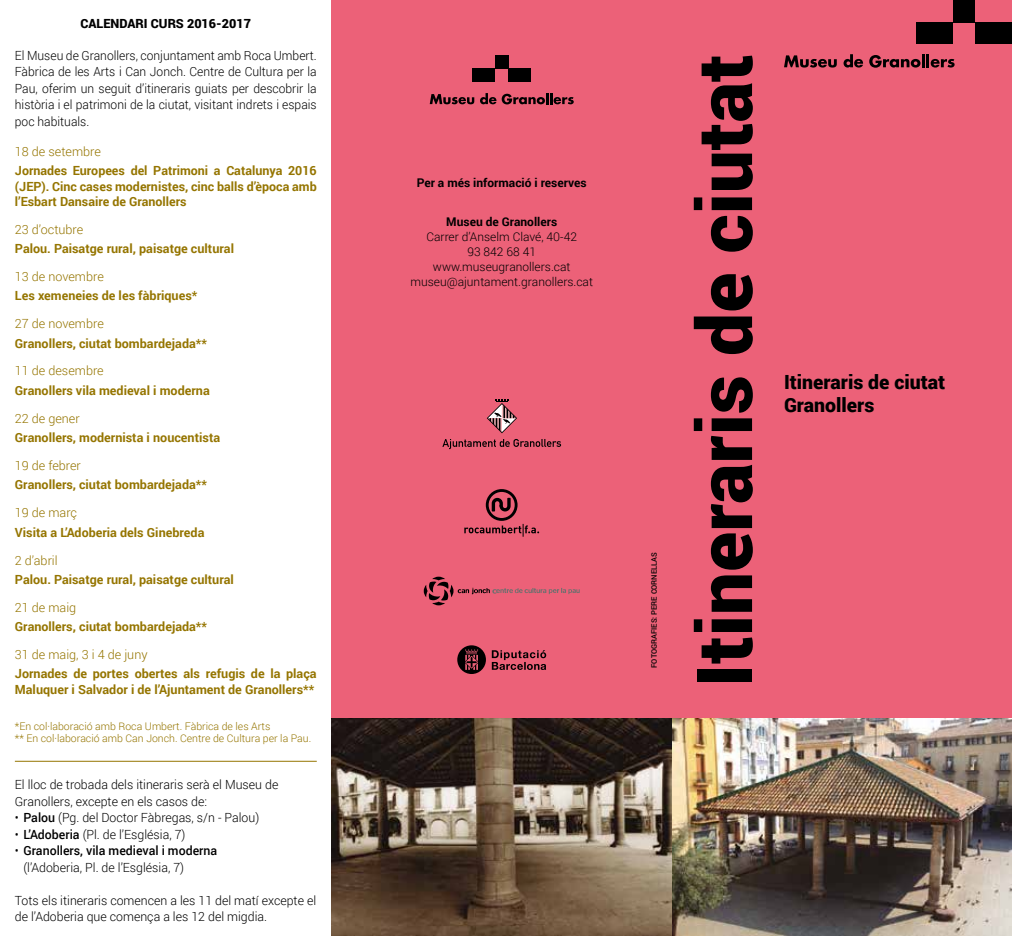
<style>
.page{position:relative;width:1012px;height:936px;background:#fff}
.page>*{position:absolute;margin:0;border:0;box-sizing:border-box;transform-origin:0 0}
.t1{font:900 76.5px "Roboto";color:#000}
.t2{font:900 19.5px/23.4px "Roboto";color:#000}
.t3{font:700 12.6px/15.1px "Roboto";color:#957500;text-align:justify}
.t4{font:300 12.6px/16.5px "Roboto";color:#000}
.t5{font:300 12.6px/16.5px "Roboto";color:#000;text-align:justify;scale:.96 1}
.t6{font:300 12.6px "Roboto";color:#957500}
.t7{font:900 12.6px "Roboto";color:#000}
.t8{font:300 12px/15px "Roboto";color:#000;text-align:center}
.t9{font:700 12px "Roboto";color:#000}
.t10{font:300 10.5px/12.6px "Roboto";color:#957500}
.t11{font:500 7.5px "Roboto";color:#000}
.s1{font-weight:500}
</style>
<div class="page">
<div style="left:672px;top:0;width:340px;height:935px;background:#ec6178"></div>
<div style="left:332px;top:0;width:340px;height:935px;background:#ec6178"></div>
<img style="left:672px;top:718px;width:340px;height:217px">
<svg style="left:332px;top:718px;width:340px;height:217px;background:#665546"></svg>
<div style="left:953px;top:0;width:22px;height:22px;background:#000"></div>
<div style="left:975px;top:22px;width:37px;height:22px;background:#000"></div>
<div style="left:916px;top:22px;width:37px;height:22px;background:#000"></div>
<svg style="left:784px;top:55px;width:53px;height:13px"></svg>
<svg style="left:844px;top:54px;width:19px;height:14px"></svg>
<svg style="left:869px;top:54px;width:86px;height:14px"></svg>
<hr style="left:15px;top:760px;width:302px;height:1px;background:#957500">
<div style="left:495px;top:55px;width:13px;height:14px;background:#000"></div>
<div style="left:508px;top:69px;width:23px;height:13px;background:#000"></div>
<div style="left:473px;top:69px;width:22px;height:13px;background:#000"></div>
<svg style="left:430px;top:94px;width:44px;height:10px"></svg>
<svg style="left:480px;top:93px;width:16px;height:11px"></svg>
<svg style="left:502px;top:93px;width:72px;height:11px"></svg>
<svg style="left:492px;top:650px;width:54px;height:20px"></svg>
<svg style="left:457px;top:645px;width:29px;height:29px"></svg>
<svg style="left:424px;top:576px;width:156px;height:29px"></svg>
<div style="left:486px;top:489px;width:32px;height:32px;border:3px solid #000;border-radius:50%"></div>
<svg style="left:491px;top:497px;width:20px;height:15px"></svg>
<svg style="left:464px;top:524px;width:75px;height:12px"></svg>
<svg style="left:487px;top:399px;width:30px;height:34px"></svg>
<svg style="left:442px;top:439px;width:119px;height:10px"></svg>
<p class="t7" style="left:81px;top:15px;width:172px">CALENDARI CURS 2016-2017</p>
<p class="t5" style="left:15px;top:47px;width:316px">El Museu de Granollers, conjuntament amb Roca Umbert.<br>Fàbrica de les Arts i Can Jonch. Centre de Cultura per la Pau, oferim un seguit d’itineraris guiats per descobrir la història i el patrimoni de la ciutat, visitant indrets i espais poc habituals.</p>
<p class="t6" style="left:15px;top:143px;width:88px">18 de setembre</p>
<p class="t3" style="left:15px;top:163px;width:303px">Jornades Europees del Patrimoni a Catalunya 2016 (JEP). Cinc cases modernistes, cinc balls d’època amb l’Esbart Dansaire de Granollers</p>
<p class="t6" style="left:15px;top:220px;width:70px">23 d’octubre</p>
<p class="t3" style="left:15px;top:240px;width:221px">Palou. Paisatge rural, paisatge cultural</p>
<p class="t6" style="left:15px;top:267px;width:90px">13 de novembre</p>
<p class="t3" style="left:15px;top:288px;width:184px">Les xemeneies de les fàbriques*</p>
<p class="t6" style="left:15px;top:315px;width:90px">27 de novembre</p>
<p class="t3" style="left:15px;top:335px;width:194px">Granollers, ciutat bombardejada**</p>
<p class="t6" style="left:15px;top:362px;width:90px">11 de desembre</p>
<p class="t3" style="left:15px;top:382px;width:196px">Granollers vila medieval i moderna</p>
<p class="t6" style="left:15px;top:409px;width:66px">22 de gener</p>
<p class="t3" style="left:15px;top:429px;width:207px">Granollers, modernista i noucentista</p>
<p class="t6" style="left:15px;top:456px;width:68px">19 de febrer</p>
<p class="t3" style="left:15px;top:476px;width:194px">Granollers, ciutat bombardejada**</p>
<p class="t6" style="left:15px;top:504px;width:64px">19 de març</p>
<p class="t3" style="left:15px;top:524px;width:191px">Visita a L’Adoberia dels Ginebreda</p>
<p class="t6" style="left:15px;top:551px;width:44px">2 d’abril</p>
<p class="t3" style="left:15px;top:571px;width:221px">Palou. Paisatge rural, paisatge cultural</p>
<p class="t6" style="left:15px;top:598px;width:63px">21 de maig</p>
<p class="t3" style="left:15px;top:618px;width:194px">Granollers, ciutat bombardejada**</p>
<p class="t6" style="left:15px;top:645px;width:134px">31 de maig, 3 i 4 de juny</p>
<p class="t3" style="left:15px;top:665px;width:303px">Jornades de portes obertes als refugis de la plaça<br>Maluquer i Salvador i de l’Ajuntament de Granollers**</p>
<p class="t10" style="left:15px;top:719px;width:298px">*En col·laboració amb Roca Umbert. Fàbrica de les Arts<br>** En col·laboració amb Can Jonch. Centre de Cultura per la Pau.</p>
<p class="t4" style="left:15px;top:775px;width:265px">El lloc de trobada dels itineraris serà el Museu de<br>Granollers, excepte en els casos de:</p>
<p class="t4" style="left:15px;top:808px;width:246px">• <span class="s1">Palou</span> (Pg. del Doctor Fàbregas, s/n - Palou)</p>
<p class="t4" style="left:15px;top:825px;width:172px">• <span class="s1">L’Adoberia</span> (Pl. de l’Església, 7)</p>
<p class="t4" style="left:23px;top:841px;width:195px;text-indent:-9px">• <span class="s1">Granollers, vila medieval i moderna </span>(l’Adoberia, Pl. de l’Església, 7)</p>
<p class="t4" style="left:15px;top:891px;width:303px">Tots els itineraris comencen a les 11 del matí excepte el de l’Adoberia que comença a les 12 del migdia.</p>
<p class="t9" style="left:417px;top:174px;width:172px">Per a més informació i reserves</p>
<p class="t9" style="left:446px;top:213px;width:112px">Museu de Granollers</p>
<p class="t8" style="left:410px;top:229px;width:184px">Carrer d’Anselm Clavé, 40-42<br>93 842 68 41 www.museugranollers.cat museu@ajuntament.granollers.cat</p>
<p class="t11" style="left:649px;top:667px;width:117px;rotate:-90deg">FOTOGRAFIES: PERE CORNELLAS</p>
<h1 class="t1" style="left:671px;top:686px;width:633px;rotate:-90deg">Itineraris de ciutat</h1>
<h2 class="t2" style="left:784px;top:369px;width:163px">Itineraris de ciutat<br>Granollers</h2>
</div>
